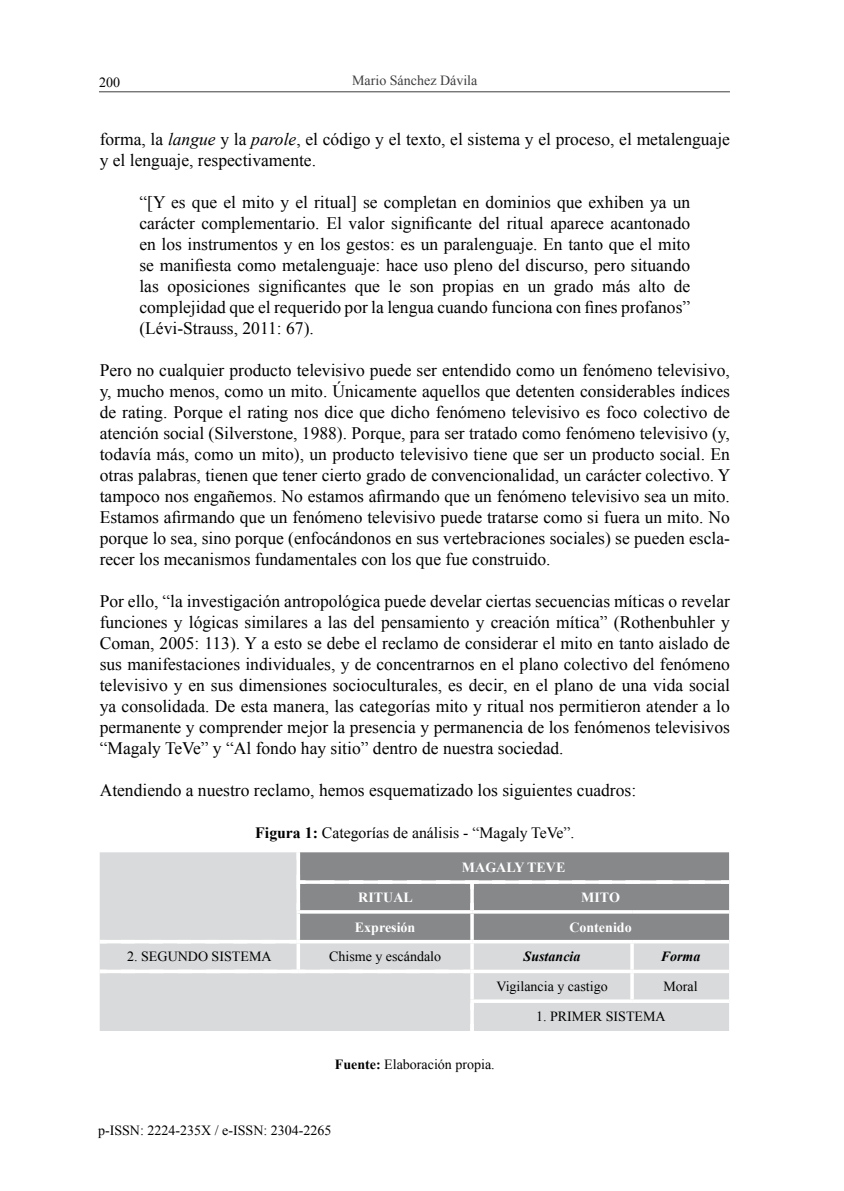
<style>
.page{position:relative;width:844px;height:1191px;background:#fff}
.page>*{position:absolute;margin:0;border:0;box-sizing:border-box;transform-origin:0 0}
.t1{font:17.5px/21px "Times New Roman";color:#000;text-align:justify}
.t2{font:15.75px "Times New Roman";color:#000}
.t3{font:14px "Times New Roman";color:#000}
.t4{font:700 14px "Times New Roman";color:#fff}
.t5{font:14px "Times New Roman";color:#3e3d40}
.t6{font:italic 700 14px "Times New Roman";color:#000}
.s1{font-style:italic}
.s2{font-weight:700}
</style>
<div class="page">
<hr style="left:99px;top:91px;width:630px;height:1px;background:#3e3d40">
<div style="left:100px;top:852px;width:628px;height:179px;background:#d9dadb"></div>
<hr style="left:100px;top:940px;width:196px;height:3px;background:#fff">
<svg style="left:107px;top:969px;width:184px;height:4px"></svg>
<svg style="left:305px;top:969px;width:158px;height:4px"></svg>
<hr style="left:470px;top:1003px;width:3px;height:28px;background:#fff">
<svg style="left:289px;top:852px;width:439px;height:88px;background:#909092"></svg>
<hr style="left:296px;top:910px;width:176px;height:3px;background:#fff">
<svg style="left:296px;top:913px;width:4px;height:27px"></svg>
<hr style="left:472px;top:910px;width:160px;height:3px;background:#fff">
<hr style="left:470px;top:913px;width:3px;height:27px;background:#fff">
<hr style="left:632px;top:910px;width:96px;height:3px;background:#fff">
<hr style="left:296px;top:940px;width:176px;height:3px;background:#fff">
<svg style="left:296px;top:943px;width:4px;height:26px"></svg>
<hr style="left:472px;top:940px;width:160px;height:3px;background:#fff">
<hr style="left:470px;top:943px;width:3px;height:26px;background:#fff">
<hr style="left:632px;top:940px;width:96px;height:3px;background:#fff">
<hr style="left:630px;top:943px;width:3px;height:26px;background:#fff">
<svg style="left:121px;top:969px;width:163px;height:4px"></svg>
<svg style="left:100px;top:969px;width:7px;height:4px"></svg>
<svg style="left:320px;top:969px;width:136px;height:4px"></svg>
<svg style="left:291px;top:969px;width:14px;height:4px"></svg>
<svg style="left:463px;top:969px;width:7px;height:4px"></svg>
<svg style="left:470px;top:969px;width:162px;height:4px"></svg>
<hr style="left:470px;top:973px;width:3px;height:26px;background:#fff">
<svg style="left:632px;top:969px;width:96px;height:4px"></svg>
<hr style="left:630px;top:973px;width:3px;height:26px;background:#fff">
<svg style="left:470px;top:999px;width:162px;height:4px"></svg>
<svg style="left:632px;top:999px;width:96px;height:4px"></svg>
<p class="t3" style="left:99px;top:73px;width:22px">200</p>
<p class="t5" style="left:352px;top:71px;width:127px">Mario Sánchez Dávila</p>
<p class="t1" style="left:100px;top:128px;width:631px">forma, la <span class="s1">langue</span> y la <span class="s1">parole</span>, el código y el texto, el sistema y el proceso, el metalenguaje y el lenguaje, respectivamente.</p>
<p class="t1" style="left:139px;top:191px;width:552px">“[Y es que el mito y el ritual] se completan en dominios que exhiben ya un carácter complementario. El valor significante del ritual aparece acantonado en los instrumentos y en los gestos: es un paralenguaje. En tanto que el mito se manifiesta como metalenguaje: hace uso pleno del discurso, pero situando las oposiciones significantes que le son propias en un grado más alto de complejidad que el requerido por la lengua cuando funciona con fines profanos” (Lévi-Strauss, 2011: 67).</p>
<p class="t1" style="left:100px;top:359px;width:632px">Pero no cualquier producto televisivo puede ser entendido como un fenómeno televisivo, y, mucho menos, como un mito. Únicamente aquellos que detenten considerables índices de rating. Porque el rating nos dice que dicho fenómeno televisivo es foco colectivo de atención social (Silverstone, 1988). Porque, para ser tratado como fenómeno televisivo (y, todavía más, como un mito), un producto televisivo tiene que ser un producto social. En otras palabras, tienen que tener cierto grado de convencionalidad, un carácter colectivo. Y tampoco nos engañemos. No estamos afirmando que un fenómeno televisivo sea un mito.<br>Estamos afirmando que un fenómeno televisivo puede tratarse como si fuera un mito. No porque lo sea, sino porque (enfocándonos en sus vertebraciones sociales) se pueden escla&shy;recer los mecanismos fundamentales con los que fue construido.</p>
<p class="t1" style="left:100px;top:590px;width:631px">Por ello, “la investigación antropológica puede develar ciertas secuencias míticas o revelar funciones y lógicas similares a las del pensamiento y creación mítica” (Rothenbuhler y Coman, 2005: 113). Y a esto se debe el reclamo de considerar el mito en tanto aislado de sus manifestaciones individuales, y de concentrarnos en el plano colectivo del fenómeno televisivo y en sus dimensiones socioculturales, es decir, en el plano de una vida social ya consolidada. De esta manera, las categorías mito y ritual nos permitieron atender a lo permanente y comprender mejor la presencia y permanencia de los fenómenos televisivos “Magaly TeVe” y “Al fondo hay sitio” dentro de nuestra sociedad.</p>
<p class="t1" style="left:100px;top:779px;width:538px">Atendiendo a nuestro reclamo, hemos esquematizado los siguientes cuadros:</p>
<p class="t2" style="left:255px;top:822px;width:320px"><span class="s2">Figura 1:</span> Categorías de análisis - “Magaly TeVe”.</p>
<p class="t4" style="left:462px;top:857px;width:105px">MAGALY TEVE</p>
<p class="t4" style="left:358px;top:887px;width:56px">RITUAL</p>
<p class="t4" style="left:581px;top:887px;width:40px">MITO</p>
<p class="t4" style="left:355px;top:917px;width:62px">Expresión</p>
<p class="t4" style="left:569px;top:917px;width:64px">Contenido</p>
<p class="t3" style="left:127px;top:947px;width:146px">2. SEGUNDO SISTEMA</p>
<p class="t3" style="left:329px;top:947px;width:113px">Chisme y escándalo</p>
<p class="t6" style="left:523px;top:946px;width:58px">Sustancia</p>
<p class="t6" style="left:660px;top:946px;width:41px">Forma</p>
<p class="t3" style="left:496px;top:977px;width:113px">Vigilancia y castigo</p>
<p class="t3" style="left:663px;top:977px;width:36px">Moral</p>
<p class="t3" style="left:536px;top:1006px;width:131px">1. PRIMER SISTEMA</p>
<p class="t3" style="left:335px;top:1055px;width:161px"><span class="s2">Fuente:</span> Elaboración propia.</p>
<p class="t3" style="left:98px;top:1120px;width:235px">p-Issn: 2224-235X / e-ISSN: 2304-2265</p>
</div>
